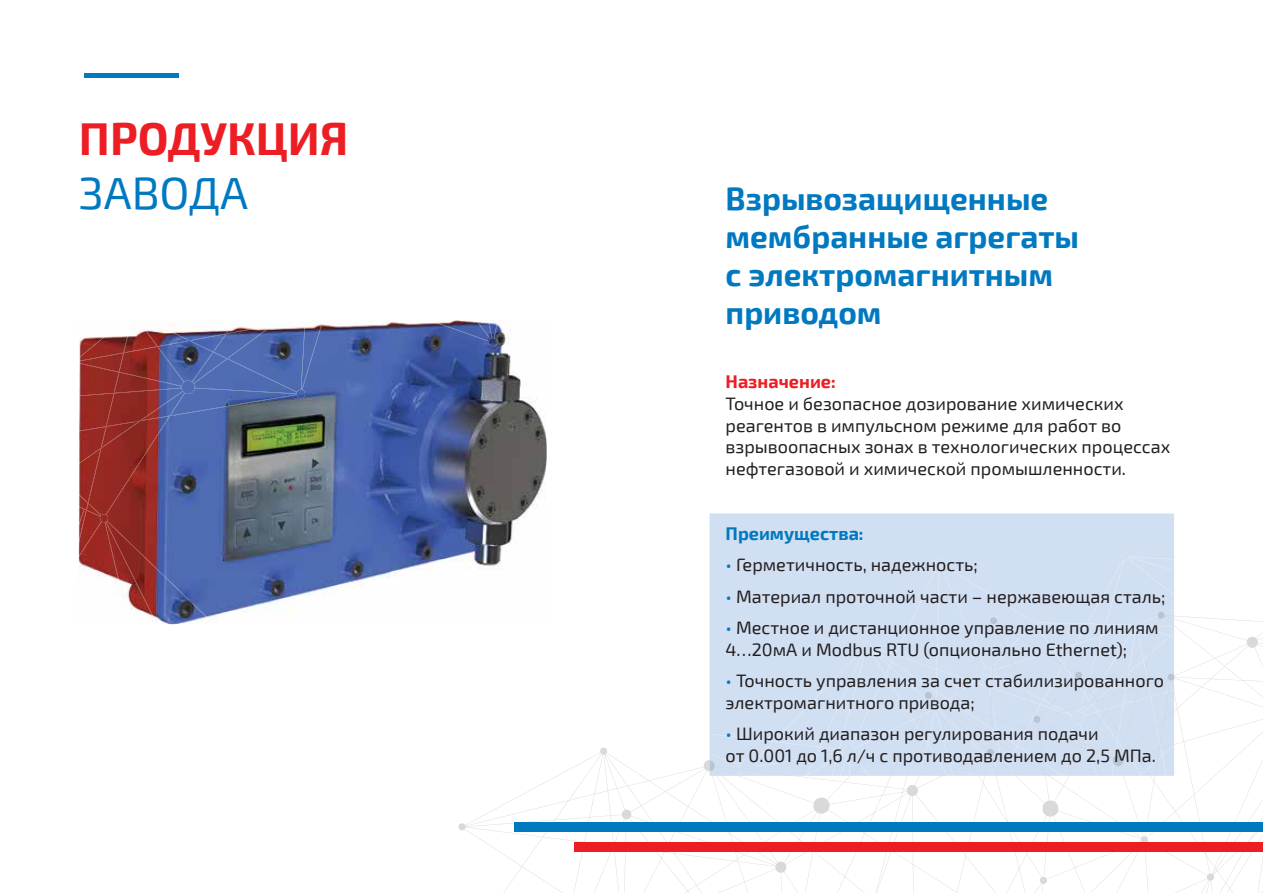
<style>
.page{position:relative;width:1263px;height:893px;background:#fff}
.page>*{position:absolute;margin:0;border:0;box-sizing:border-box;transform-origin:0 0}
.t1{font:700 45px "Exo 2";color:#ed1d24}
.t2{font:45px "Exo 2";color:#0079c1}
.t3{font:700 31.5px/37.8px "Exo 2";color:#0079c1}
.t4{font:18px/21.6px "Exo 2";color:#231f20}
.t5{font:700 18px "Exo 2";color:#0079c1}
.t6{font:700 18px "Exo 2";color:#ed1d24}
.s1{color:#0079c1}
</style>
<div class="page">
<svg style="left:458px;top:616px;width:805px;height:277px"></svg>
<div style="left:709px;top:513px;width:465px;height:39px;background:#d1dff2"></div>
<div style="left:709px;top:552px;width:465px;height:60px;background:#d1dff2"></div>
<svg style="left:709px;top:612px;width:465px;height:164px;background:#d1dff1"></svg>
<div style="left:514px;top:823px;width:749px;height:9px;background:#0079c1"></div>
<div style="left:574px;top:843px;width:689px;height:9px;background:#ed1d24"></div>
<div style="left:84px;top:73px;width:94px;height:5px;background:#0079c1"></div>
<img style="left:184px;top:320px;width:363px;height:304px">
<img style="left:79px;top:320px;width:244px;height:102px">
<img style="left:429px;top:320px;width:69px;height:27px">
<img style="left:79px;top:421px;width:105px;height:203px">
<img style="left:183px;top:594px;width:31px;height:30px">
<svg style="left:344px;top:622px;width:7px;height:2px"></svg>
<h1 class="t1" style="left:79px;top:113px;width:271px">ПРОДУКЦИЯ</h1>
<h1 class="t2" style="left:79px;top:167px;width:171px">ЗАВОДА</h1>
<h2 class="t3" style="left:725px;top:181px;width:355px">Взрывозащищенные мембранные агрегаты с электромагнитным приводом</h2>
<p class="t6" style="left:725px;top:371px;width:112px">Назначение:</p>
<p class="t4" style="left:725px;top:393px;width:446px">Точное и безопасное дозирование химических реагентов в импульсном режиме для работ во взрывоопасных зонах в технологических процессах нефтегазовой и химической промышленности.</p>
<p class="t5" style="left:725px;top:523px;width:140px">Преимущества:</p>
<p class="t4" style="left:725px;top:554px;width:254px"><span class="s1">•</span> Герметичность, надежность;</p>
<p class="t4" style="left:725px;top:586px;width:441px"><span class="s1">•</span> Материал проточной части – нержавеющая сталь;</p>
<p class="t4" style="left:725px;top:617px;width:435px"><span class="s1">•</span> Местное и дистанционное управление по линиям<br>4…20мА и Modbus RTU (опционально Ethernet);</p>
<p class="t4" style="left:725px;top:670px;width:440px"><span class="s1">•</span> Точность управления за счет стабилизированного электромагнитного привода;</p>
<p class="t4" style="left:725px;top:724px;width:432px"><span class="s1">•</span> Широкий диапазон регулирования подачи<br>от 0.001 до 1,6 л/ч с противодавлением до 2,5 МПа.</p>
</div>
